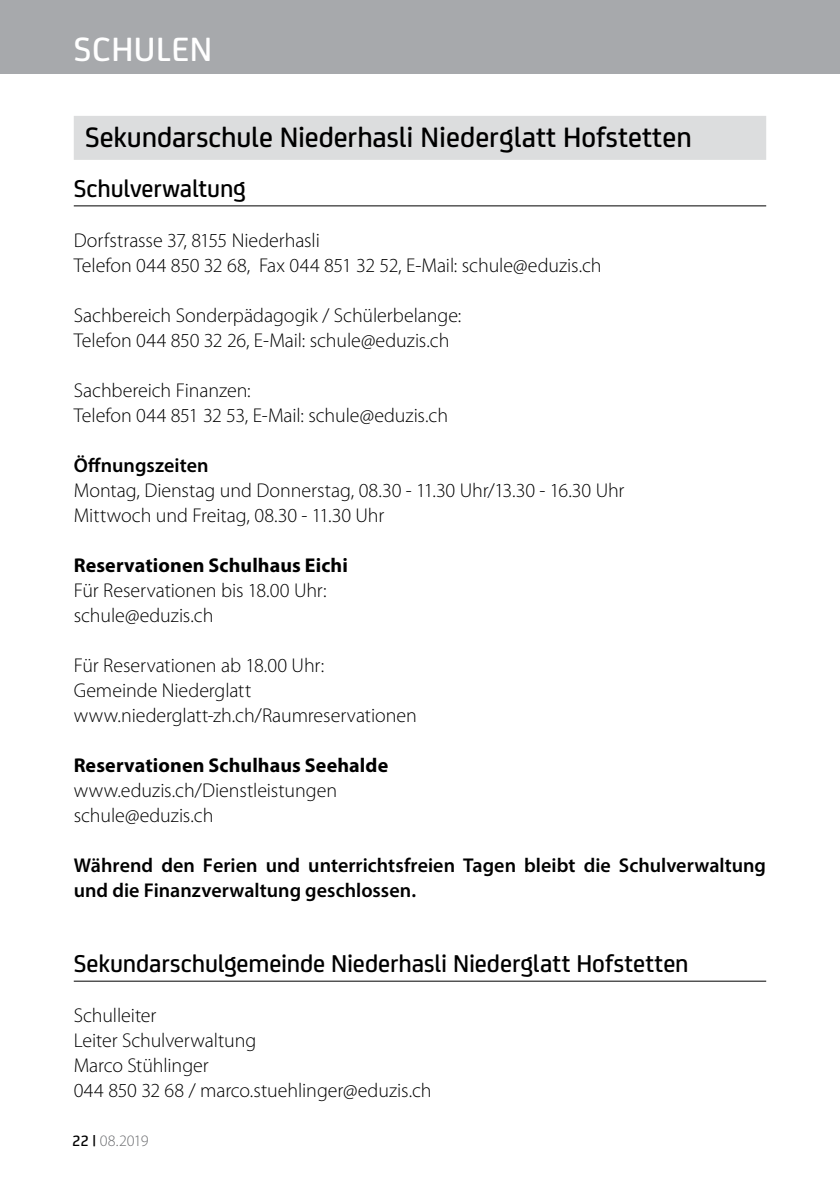
<style>
.page{position:relative;width:840px;height:1191px;background:#fff}
.page>*{position:absolute;margin:0;border:0;box-sizing:border-box;transform-origin:0 0}
.t1{font:500 36px "FS Joey";color:#fff}
.t2{font:500 30px "FS Joey";color:#000}
.t3{font:500 26px "FS Joey";letter-spacing:-.005em;color:#000}
.t4{font:300 20px/25px "Myriad Pro";letter-spacing:-.005em;color:#000}
.t5{font:600 20px/25px "Myriad Pro";color:#000}
.t6{font:700 20px "Myriad Pro";letter-spacing:.005em;color:#000}
.t7{font:300 16px "Myriad Pro";letter-spacing:-.025em;color:#6d6e71}
.s1{font-family:"FS Joey";font-weight:500;color:#000}
</style>
<div class="page">
<div style="left:0;top:0;width:839px;height:74px;background:#a7a9ac"></div>
<div style="left:74px;top:116px;width:691px;height:44px;background:#dcddde"></div>
<hr style="left:74px;top:205px;width:691px;height:1px;background:#000">
<hr style="left:74px;top:980px;width:691px;height:1px;background:#000">
<h1 class="t1" style="left:74px;top:23px;width:21px">schulen</h1>
<h2 class="t2" style="left:85px;top:115px;width:608px">Sekundarschule Niederhasli Niederglatt Hofstetten</h2>
<h3 class="t3" style="left:74px;top:169px;width:173px">Schulverwaltung</h3>
<p class="t4" style="left:74px;top:228px;width:529px">Dorfstrasse 37, 8155 Niederhasli<br>Telefon 044 850 32 68, Fax 044 851 32 52, E-Mail: schule@eduzis.ch</p>
<p class="t4" style="left:74px;top:303px;width:389px">Sachbereich Sonderpädagogik / Schülerbelange:<br>Telefon 044 850 32 26, E-Mail: schule@eduzis.ch</p>
<p class="t4" style="left:74px;top:378px;width:375px">Sachbereich Finanzen:<br>Telefon 044 851 32 53, E-Mail: schule@eduzis.ch</p>
<p class="t5" style="left:74px;top:452px;width:136px">Öffnungszeiten</p>
<p class="t4" style="left:74px;top:478px;width:552px">Montag, Dienstag und Donnerstag, 08.30 - 11.30 U hr/13.30 - 16.30 Uhr<br>Mittwoch und Freitag, 08.30 - 11.30 U hr</p>
<p class="t6" style="left:74px;top:552px;width:275px">Reservationen Schulhaus Eichi</p>
<p class="t4" style="left:74px;top:578px;width:254px">Für Reservationen bis 18.00 Uhr: schule@eduzis.ch</p>
<p class="t4" style="left:74px;top:653px;width:344px">Für Reservationen ab 18.00 U hr:<br>Gemeinde Niederglatt www.niederglatt-zh.ch/Raumreservationen</p>
<p class="t6" style="left:74px;top:752px;width:316px">Reservationen Schulhaus Seehalde</p>
<p class="t4" style="left:74px;top:778px;width:265px">www.eduzis.ch/Dienstleistungen schule@eduzis.ch</p>
<p class="t5" style="left:74px;top:852px;width:693px">Während den Ferien und unterrichtsfreien Tagen bleibt die Schulverwaltung und die Finanzverwaltung geschlossen.</p>
<h3 class="t3" style="left:74px;top:944px;width:616px">Sekundarschulgemeinde Niederhasli Niederglatt Hofstetten</h3>
<p class="t4" style="left:74px;top:1003px;width:359px">Schulleiter<br>Leiter Schulverwaltung<br>Marco Stühlinger<br>044 850 32 68 / marco.stuehlinger@eduzis.ch</p>
<p class="t7" style="left:72px;top:1131px;width:78px"><span class="s1">22 |</span> 08.2019</p>
</div>
